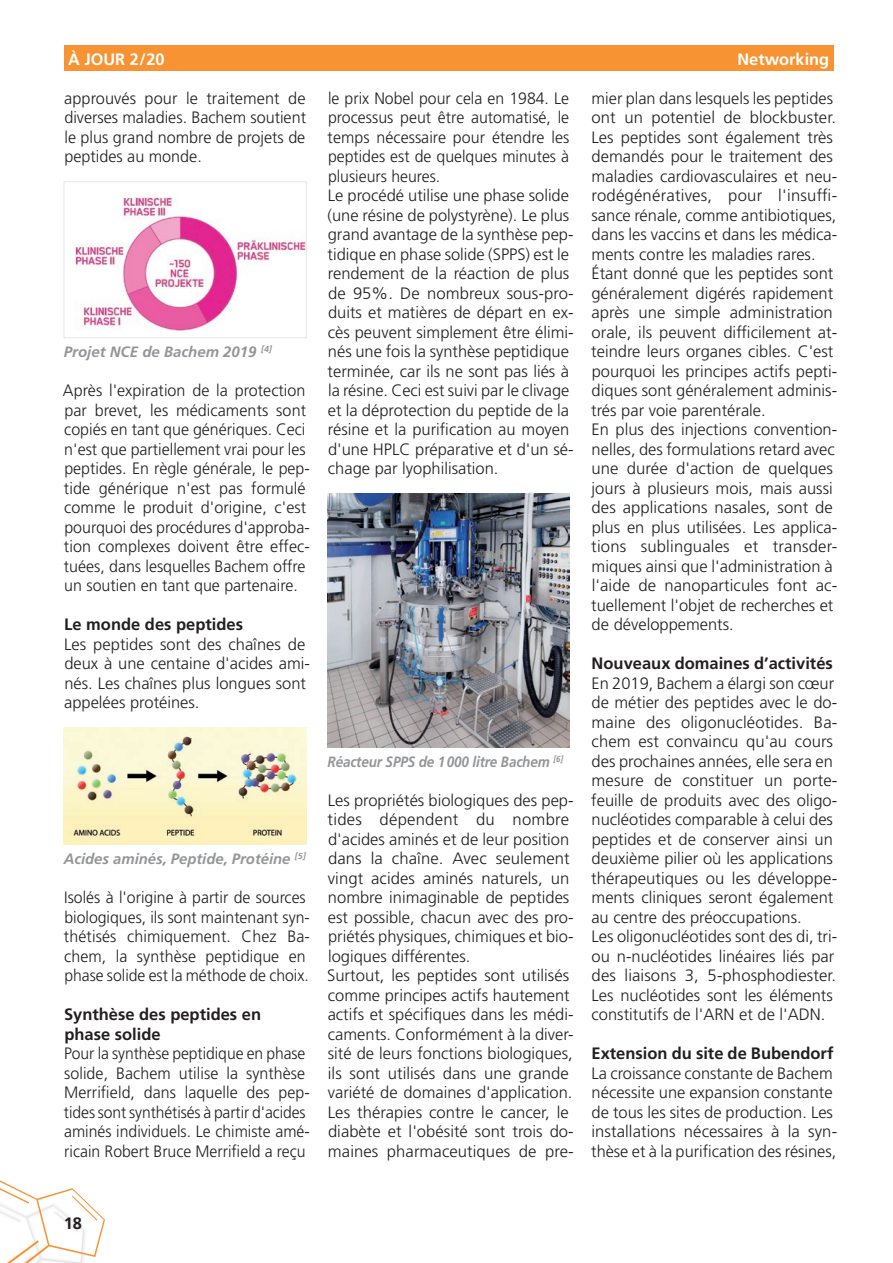
<style>
.page{position:relative;width:893px;height:1263px;background:#fff}
.page>*{position:absolute;margin:0;border:0;box-sizing:border-box;transform-origin:0 0}
.Grundschrift_Normal{font:300 16.5px/19.5px "Frutiger LT Std";color:#231f20}
.Grundschrift_Normal-2{font:300 16.5px/19.5px "Frutiger LT Std";color:#231f20;scale:.96 1}
.Grundschrift_Normal-3{font:300 16.5px/19.5px "Frutiger LT Std";color:#231f20;scale:.95 1}
.Grundschrift_Fett{font:700 16.5px/19.5px "Frutiger LT Com";color:#231f20}
.t1{font:700 16.5px "Frutiger LT Std";color:#fff}
.t2{font:700 16.5px "Frutiger LT Std";color:#231f20}
.Bildlegende{font:italic 700 15px "Frutiger LT Std";color:#939598}
.Bildlegende-2{font:italic 700 15px "Frutiger LT Std";color:#939598;scale:.9 1}
</style>
<div class="page">
<svg style="left:0;top:1180px;width:105px;height:83px"></svg>
<div style="left:64px;top:45px;width:769px;height:26px;background:#f79332"></div>
<img style="left:75px;top:197px;width:230px;height:133px">
<div style="left:64px;top:182px;width:243px;height:156px;border:1px solid #e6e7e9"></div>
<img style="left:64px;top:728px;width:242px;height:117px">
<img style="left:327px;top:494px;width:243px;height:253px">
<p class="t1" style="left:68px;top:49px;width:98px">À JOUR 2/20</p>
<p class="t1" style="left:737px;top:49px;width:93px">Networking</p>
<p class="Grundschrift_Normal" style="left:64px;top:88px;width:244px;text-align:justify">approuvés pour le traitement de diverses maladies. Bachem soutient le plus grand nombre de projets de peptides au monde.</p>
<p class="Grundschrift_Normal-2" style="left:328px;top:88px;width:253px;text-align:justify">le prix Nobel pour cela en 1984. Le processus peut être automatisé, le temps nécessaire pour étendre les peptides est de quelques minutes à plusieurs heures.</p>
<p class="Grundschrift_Normal" style="left:327px;top:186px;width:248px">Le procédé utilise une phase solide (une résine de polystyrène). Le plus grand avantage de la synthèse pep&shy;tidique en phase solide (SPPS) est le rendement de la réaction de plus de 95%. De nombreux sous-pro&shy;duits et matières de départ en ex&shy;cès peuvent simplement être élimi&shy;nés une fois la synthèse peptidique terminée, car ils ne sont pas liés à la résine. Ceci est suivi par le clivage et la déprotection du peptide de la résine et la purification au moyen d'une HPLC préparative et d'un sé&shy;chage par lyophilisation.</p>
<p class="Grundschrift_Normal" style="left:591px;top:88px;width:247px">mier plan dans lesquels les peptides ont un potentiel de blockbuster.<br>Les peptides sont également très demandés pour le traitement des maladies cardiovasculaires et neu&shy;rodégénératives, pour l'insuffi&shy;sance rénale, comme antibiotiques, dans les vaccins et dans les médica&shy;ments contre les maladies rares.</p>
<p class="Grundschrift_Normal" style="left:591px;top:264px;width:247px">Étant donné que les peptides sont généralement digérés rapidement après une simple administration orale, ils peuvent difficilement at&shy;teindre leurs organes cibles. C'est pourquoi les principes actifs pepti&shy;diques sont généralement adminis&shy;trés par voie parentérale.</p>
<p class="Grundschrift_Normal" style="left:591px;top:420px;width:247px">En plus des injections convention&shy;nelles, des formulations retard avec une durée d'action de quelques jours à plusieurs mois, mais aussi des applications nasales, sont de plus en plus utilisées. Les applica&shy;tions sublinguales et transder&shy;miques ainsi que l'administration à l'aide de nanoparticules font ac&shy;tuellement l'objet de recherches et de développements.</p>
<p class="Grundschrift_Fett" style="left:592px;top:654px;width:243px">Nouveaux domaines d’activités</p>
<p class="Grundschrift_Normal" style="left:591px;top:673px;width:247px">En 2019, Bachem a élargi son cœur de métier des peptides avec le do&shy;maine des oligonucléotides. Ba&shy;chem est convaincu qu'au cours des prochaines années, elle sera en mesure de constituer un porte&shy;feuille de produits avec des oligo&shy;nucléotides comparable à celui des peptides et de conserver ainsi un deuxième pilier où les applications thérapeutiques ou les développe&shy;ments cliniques seront également au centre des préoccupations.</p>
<p class="Grundschrift_Normal" style="left:592px;top:927px;width:247px">Les oligonucléotides sont des di, tri&shy;ou n-nucléotides linéaires liés par des liaisons 3, 5-phosphodiester.<br>Les nucléotides sont les éléments constitutifs de l'ARN et de l'ADN.</p>
<p class="Grundschrift_Fett" style="left:591px;top:1044px;width:243px">Extension du site de Bubendorf</p>
<p class="Grundschrift_Normal" style="left:591px;top:1063px;width:247px">La croissance constante de Bachem nécessite une expansion constante de tous les sites de production. Les installations nécessaires à la syn&shy;thèse et à la purification des résines,</p>
<p class="Bildlegende" style="left:64px;top:343px;width:210px">Projet NCE de Bachem 2019 <sup>[4]</sup></p>
<p class="Grundschrift_Normal" style="left:63px;top:381px;width:248px">Après l'expiration de la protection par brevet, les médicaments sont copiés en tant que génériques. Ceci n'est que partiellement vrai pour les peptides. En règle générale, le pep&shy;tide générique n'est pas formulé comme le produit d'origine, c'est pourquoi des procédures d'approba&shy;tion complexes doivent être effec&shy;tuées, dans lesquelles Bachem offre un soutien en tant que partenaire.</p>
<p class="Grundschrift_Fett" style="left:64px;top:615px;width:180px">Le monde des peptides</p>
<p class="Grundschrift_Normal" style="left:64px;top:634px;width:247px">Les peptides sont des chaînes de deux à une centaine d'acides ami&shy;nés. Les chaînes plus longues sont appelées protéines.</p>
<p class="Bildlegende-2" style="left:328px;top:753px;width:264px">Réacteur SPPS de 1000 litre Bachem <sup>[6]</sup></p>
<p class="Grundschrift_Normal" style="left:328px;top:790px;width:247px">Les propriétés biologiques des pep&shy;tides dépendent du nombre d'acides aminés et de leur position dans la chaîne. Avec seulement vingt acides aminés naturels, un nombre inimaginable de peptides est possible, chacun avec des pro&shy;priétés physiques, chimiques et bio&shy;logiques différentes.</p>
<p class="Grundschrift_Normal" style="left:327px;top:966px;width:248px">Surtout, les peptides sont utilisés comme principes actifs hautement actifs et spécifiques dans les médi&shy;caments. Conformément à la diver&shy;sité de leurs fonctions biologiques, ils sont utilisés dans une grande variété de domaines d'application.<br>Les thérapies contre le cancer, le diabète et l'obésité sont trois do&shy;maines pharmaceutiques de pre-</p>
<p class="Bildlegende" style="left:64px;top:850px;width:244px">Acides aminés, Peptide, Protéine <sup>[5]</sup></p>
<p class="Grundschrift_Normal-2" style="left:64px;top:888px;width:258px">Isolés à l'origine à partir de sources biologiques, ils sont maintenant syn&shy;thétisés chimiquement. Chez Ba&shy;chem, la synthèse peptidique en phase solide est la méthode de choix.</p>
<p class="Grundschrift_Fett" style="left:64px;top:1005px;width:199px">Synthèse des peptides en phase solide</p>
<p class="Grundschrift_Normal-3" style="left:64px;top:1044px;width:260px">Pour la synthèse peptidique en phase solide, Bachem utilise la synthèse Merrifield, dans laquelle des pep&shy;tides sont synthétisés à partir d'acides aminés individuels. Le chimiste amé&shy;ricain Robert Bruce Merrifield a reçu</p>
<p class="t2" style="left:64px;top:1213px;width:20px">18</p>
</div>
